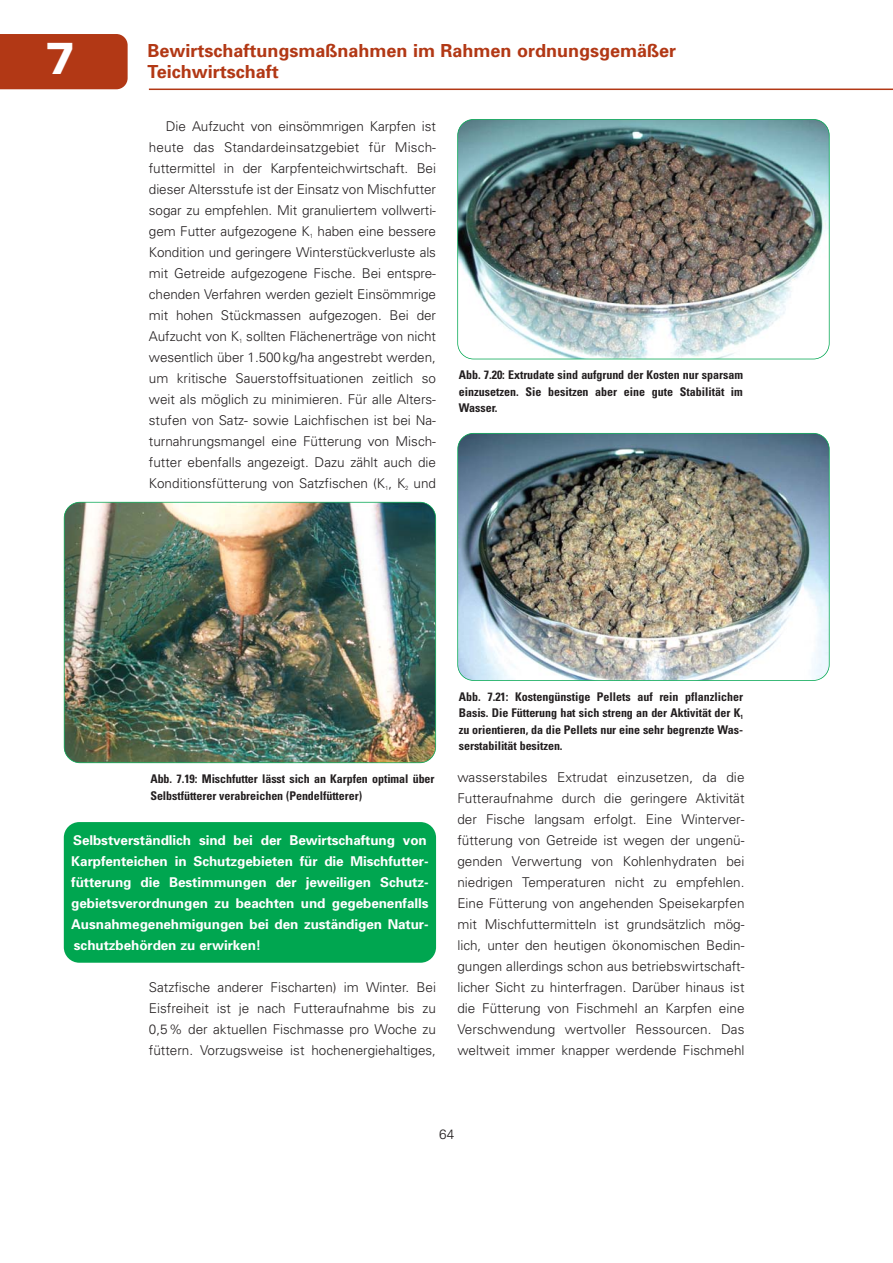
<style>
.page{position:relative;width:893px;height:1263px;background:#fff}
.page>*{position:absolute;margin:0;border:0;box-sizing:border-box;transform-origin:0 0}
.t1{font:900 45px "Univers";color:#fff}
.t2{font:700 18px "Univers";color:#b23815}
.t3{font:300 13.5px/21px "Univers";color:#231f20;text-align:justify}
.t4{font:700 13.5px/21px "Univers";letter-spacing:-.005em;color:#fff}
.t5{font:700 condensed 12px/16.5px "Univers";letter-spacing:-.005em;color:#231f20;text-align:justify}
.t6{font:300 6px "Univers";color:#231f20}
</style>
<div class="page">
<img style="left:0;top:34px;width:892px;height:929px">
<h1 class="t1" style="left:45px;top:41px;width:32px">7</h1>
<h2 class="t2" style="left:147px;top:44px;width:530px">Bewirtschaftungsmaßnahmen im Rahmen ordnungsgemäßer</h2>
<h2 class="t2" style="left:147px;top:65px;width:133px">Teichwirtschaft</h2>
<p class="t3" style="left:149px;top:116px;width:289px;text-indent:17px">Die Aufzucht von einsömmrigen Karpfen ist heute das Standardeinsatzgebiet für Misch&shy;futtermittel in der Karpfenteichwirtschaft. Bei dieser Altersstufe ist der Einsatz von Mischfutter sogar zu empfehlen. Mit granuliertem vollwerti&shy;gem Futter aufgezogene K</p>
<p class="t3" style="left:149px;top:221px;width:288px;text-indent:169px">haben eine bessere Kondition und geringere Winterstückverluste als mit Getreide aufgezogene Fische. Bei entspre&shy;chenden Verfahren werden gezielt Einsömmrige mit hohen Stückmassen aufgezogen. Bei der Aufzucht von K</p>
<p class="t6" style="left:239px;top:338px;width:5px">1</p>
<p class="t6" style="left:310px;top:233px;width:5px">1</p>
<p class="t3" style="left:149px;top:326px;width:289px;text-indent:97px">sollten Flächenerträge von nicht wesentlich über 1.500kg/ha angestrebt werden, um kritische Sauerstoffsituationen zeitlich so weit als möglich zu minimieren. Für alle Alters&shy;stufen von Satz- sowie Laichfischen ist bei Na&shy;turnahrungsmangel eine Fütterung von Misch&shy;futter ebenfalls angezeigt. Dazu zählt auch die Konditionsfütterung von Satzfischen (K , K</p>
<p class="t6" style="left:385px;top:485px;width:5px">1</p>
<p class="t6" style="left:405px;top:485px;width:5px">2</p>
<p class="t3" style="left:413px;top:473px;width:24px">und</p>
<p class="t5" style="left:459px;top:368px;width:286px">Abb. 7.20: Extrudate sind aufgrund der Kosten nur sparsam einzusetzen. Sie besitzen aber eine gute Stabilität im Wasser.</p>
<p class="t5" style="left:459px;top:690px;width:286px">Abb. 7.21: Kostengünstige Pellets auf rein pflanzlicher Basis. Die Fütterung hat sich streng an der Aktivität der K<sub>1 </sub>zu orientieren, da die Pellets nur eine sehr begrenzte Was&shy;serstabilität besitzen.</p>
<p class="t5" style="left:150px;top:772px;width:286px">Abb. 7.19: Mischfutter lässt sich an Karpfen optimal über<br>Selbstfütterer verabreichen (Pendelfütterer)</p>
<p class="t4" style="left:71px;top:830px;width:359px">Selbstverständlich sind bei der Bewirtschaftung von Karpfenteichen in Schutzgebieten für die Mischfutter&shy;fütterung die Bestimmungen der jeweiligen Schutz&shy;gebietsverordnungen zu beachten und gegebenenfalls Ausnahmegenehmigungen bei den zuständigen Natur&shy;schutzbehörden zu erwirken!</p>
<p class="t3" style="left:149px;top:977px;width:289px">Satzfische anderer Fischarten) im Winter. Bei Eisfreiheit ist je nach Futteraufnahme bis zu 0,5% der aktuellen Fischmasse pro Woche zu füttern. Vorzugsweise ist hochenergiehaltiges,</p>
<p class="t3" style="left:457px;top:767px;width:289px">wasserstabiles Extrudat einzusetzen, da die Futteraufnahme durch die geringere Aktivität der Fische langsam erfolgt. Eine Winterver&shy;fütterung von Getreide ist wegen der ungenü&shy;genden Verwertung von Kohlenhydraten bei niedrigen Temperaturen nicht zu empfehlen.<br>Eine Fütterung von angehenden Speisekarpfen mit Mischfuttermitteln ist grundsätzlich mög&shy;lich, unter den heutigen ökonomischen Bedin&shy;gungen allerdings schon aus betriebswirtschaft&shy;licher Sicht zu hinterfragen. Darüber hinaus ist die Fütterung von Fischmehl an Karpfen eine Verschwendung wertvoller Ressourcen. Das weltweit immer knapper werdende Fischmehl</p>
<p class="t3" style="left:439px;top:1124px;width:17px">64</p>
</div>
